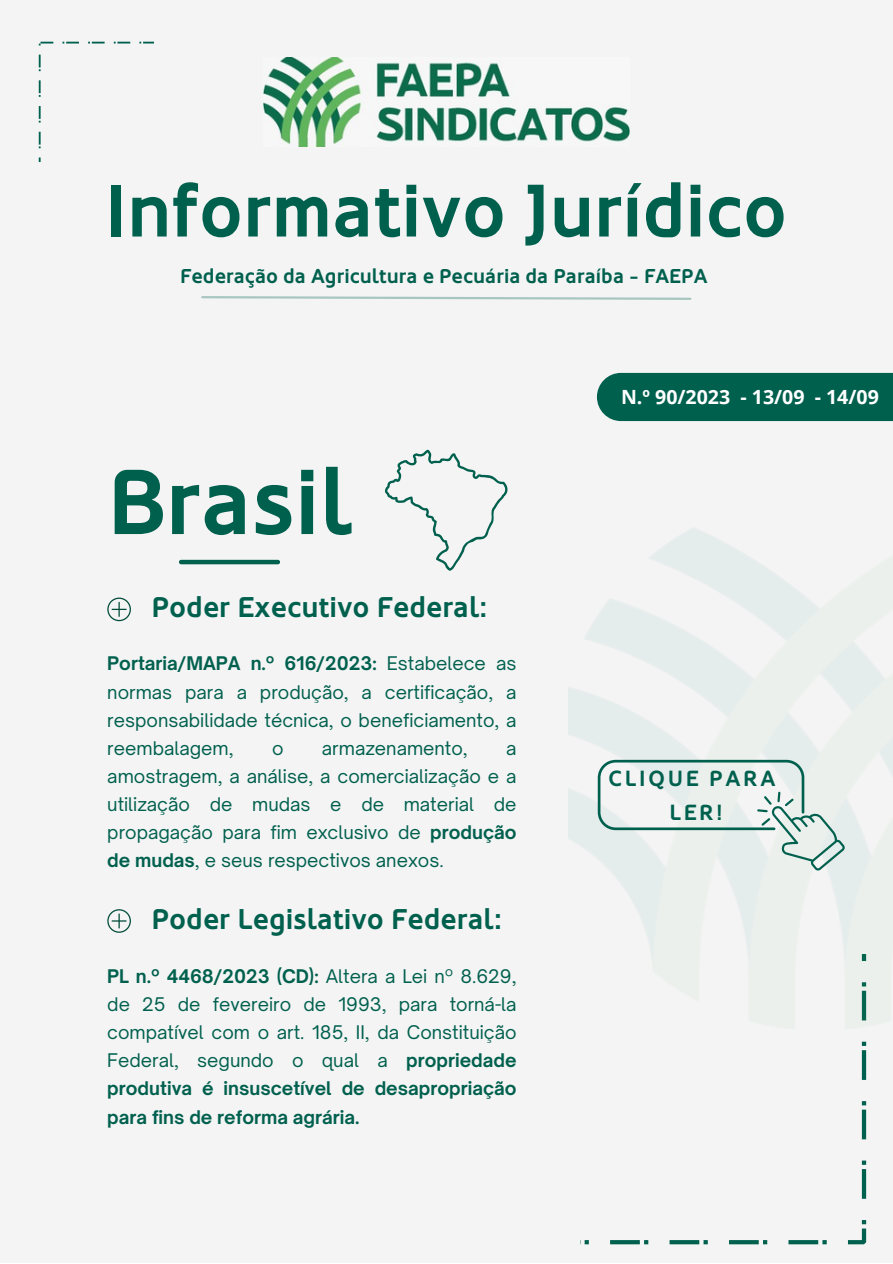
<style>
.page{position:relative;width:893px;height:1264px;background:#fff}
.page>*{position:absolute;margin:0;border:0;box-sizing:border-box;transform-origin:0 0}
.t1{font:700 91.65px "Oblik";color:#00604e}
.t2{font:700 73.95px "Oblik";color:#00604e}
.t3{font:700 28.5px "Oblik";color:#00604e}
.t4{font:700 21.9px "Oblik";letter-spacing:.115em;color:#00604e}
.t5{font:700 19.95px "Oblik";color:#00604e}
.t6{font:700 19.5px "Open Sans";color:#fff}
.t7{font:18px/28px "Open Sauce One";color:#00604e;text-align:justify}
.s1{font-weight:700}
</style>
<div class="page">
<div style="left:0;top:0;width:892px;height:1262px;background:#f4f4f4"></div>
<hr style="left:181px;top:560px;width:97px;height:4px;background:#00604e">
<svg style="left:385px;top:449px;width:123px;height:121px"></svg>
<svg style="left:201px;top:296px;width:491px;height:4px"></svg>
<svg style="left:39px;top:42px;width:114px;height:120px"></svg>
<img style="left:264px;top:57px;width:365px;height:89px">
<svg style="left:584px;top:1041px;width:282px;height:203px"></svg>
<img style="left:569px;top:528px;width:323px;height:493px">
<svg style="left:597px;top:759px;width:248px;height:112px"></svg>
<svg style="left:107px;top:909px;width:24px;height:23px"></svg>
<svg style="left:107px;top:597px;width:24px;height:24px"></svg>
<div style="left:597px;top:373px;width:295px;height:48px;background:#00604e"></div>
<p class="t2" style="left:105px;top:169px;width:683px">Informativo Jurídico</p>
<p class="t5" style="left:180px;top:264px;width:529px">Federação da Agricultura e Pecuária da Paraíba - FAEPA</p>
<p class="t1" style="left:107px;top:450px;width:247px">Brasil</p>
<p class="t3" style="left:151px;top:591px;width:337px">Poder Executivo Federal:</p>
<p class="t7" style="left:107px;top:649px;width:410px"><span class="s1">Portaria/MAPA n.º 616/2023:</span> Estabelece as normas para a produção, a certificação, a responsabilidade técnica, o beneficiamento, a reembalagem,</p>
<p class="t7" style="left:272px;top:733px;width:13px">o</p>
<p class="t7" style="left:322px;top:733px;width:147px">armazenamento,</p>
<p class="t7" style="left:107px;top:733px;width:410px;text-indent:399px">a amostragem, a análise, a comercialização e a utilização de mudas e de material de propagação para fim exclusivo de <span class="s1">produção de mudas</span>, e seus respectivos anexos.</p>
<p class="t3" style="left:151px;top:903px;width:352px">Poder Legislativo Federal:</p>
<p class="t7" style="left:107px;top:962px;width:410px"><span class="s1">PL n.º 4468/2023 (CD):</span> Altera a Lei nº 8.629, de 25 de fevereiro de 1993, para torná-la compatível com o art. 185, II, da Constituição Federal, segundo o qual a <span class="s1">propriedade produtiva é insuscetível de desapropriação para fins de reforma agrária.</span></p>
<p class="t6" style="left:621px;top:383px;width:259px">N.º 90/2023 - 13/09 - 14/09</p>
<p class="t4" style="left:608px;top:766px;width:169px">CLIQUE PARA</p>
<p class="t4" style="left:669px;top:800px;width:54px">LER!</p>
</div>
